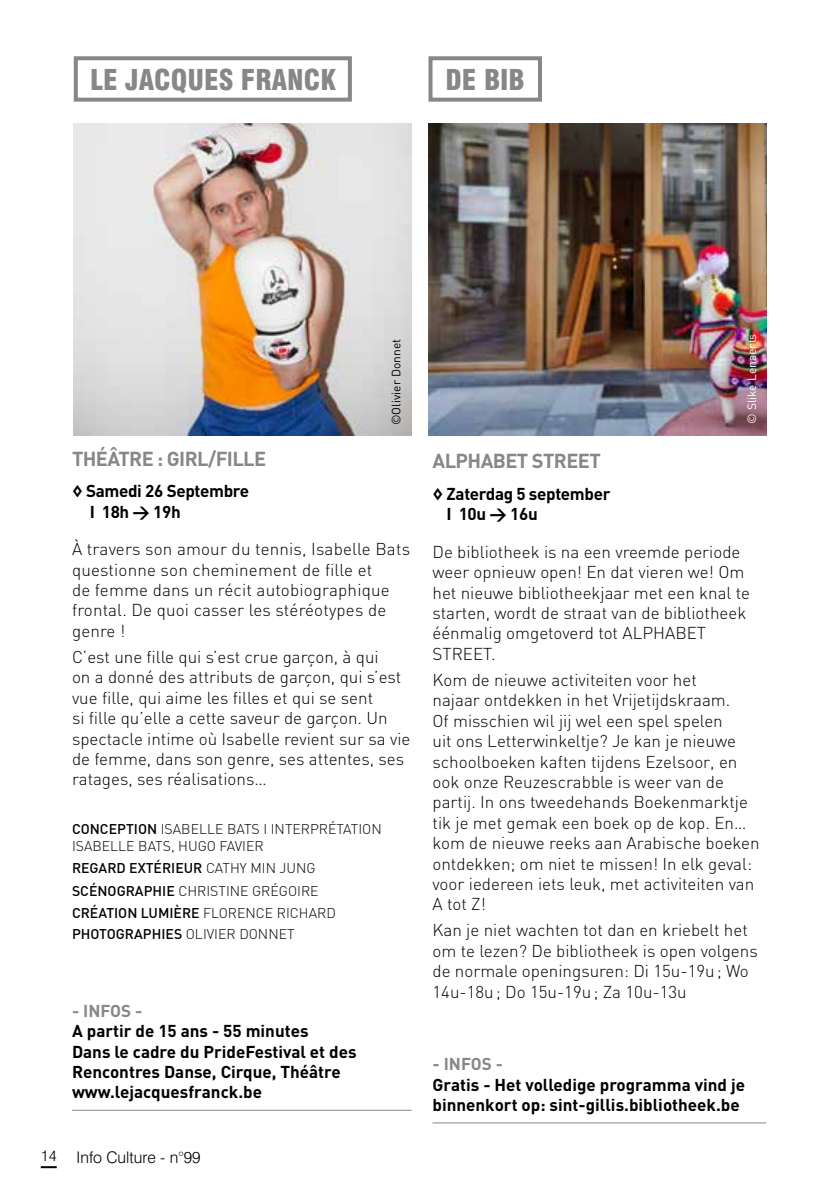
<style>
.page{position:relative;width:840px;height:1191px;background:#fff}
.page>*{position:absolute;margin:0;border:0;box-sizing:border-box;transform-origin:0 0}
.t1{font:900 condensed 28px "Swiss 721 BT";color:#878787}
.t2{font:700 20px "DIN";letter-spacing:-.03em;color:#878787}
.t3{font:300 17px/20.4px "DIN";color:#000}
.t4{font:700 17px/20.4px "DIN";color:#000}
.t5{font:700 17px/20.4px "DIN";letter-spacing:-.02em;color:#000}
.t6{font:700 17px "DIN";color:#878787}
.t7{font:300 16px "Swiss 721 BT";color:#000}
.t8{font:300 14px/22.4px "DIN";color:#000}
.t9{font:500 14px "DIN";color:#000}
.t10{font:12px "DIN";color:#000}
.t11{font:12px "DIN";color:#fff}
.s1{font-weight:500}
.s2{font-weight:300}
.s3{font-size:15px}
</style>
<div class="page">
<hr style="left:72px;top:1109px;width:339px;height:1px;background:#878787">
<img style="left:74px;top:123px;width:337px;height:312px">
<img style="left:428px;top:123px;width:337px;height:312px">
<div style="left:74px;top:56px;width:277px;height:46px;border:4px solid #878787"></div>
<div style="left:428px;top:56px;width:113px;height:46px;border:4px solid #878787"></div>
<hr style="left:432px;top:1122px;width:333px;height:1px;background:#878787">
<svg style="left:41px;top:1166px;width:16px;height:2px"></svg>
<h1 class="t1" style="left:90px;top:63px;width:247px">LE JACQUES FRANCK</h1>
<h1 class="t1" style="left:445px;top:63px;width:81px">DE BIB</h1>
<p class="t10" style="left:388px;top:425px;width:88px;rotate:-90deg">©Olivier Donnet</p>
<p class="t11" style="left:743px;top:424px;width:92px;rotate:-90deg">© Slike Lenaerts</p>
<p class="t2" style="left:72px;top:445px;width:196px">THÉÂTRE : GIRL/FILLE</p>
<p class="t5" style="left:90px;top:480px;width:161px;text-indent:-18px">◊ Samedi 26 Septembre<br>I 18h &gt; 19h</p>
<p class="t3" style="left:72px;top:539px;width:339px">À travers son amour du tennis, Isabelle Bats questionne son cheminement de fille et<br>de femme dans un récit autobiographique frontal. De quoi casser les stéréotypes de genre !</p>
<p class="t3" style="left:72px;top:646px;width:340px">C’est une fille qui s’est crue garçon, à qui<br>on a donné des attributs de garçon, qui s’est vue fille, qui aime les filles et qui se sent<br>si fille qu’elle a cette saveur de garçon. Un spectacle intime où Isabelle revient sur sa vie de femme, dans son genre, ses attentes, ses ratages, ses réalisations…</p>
<p class="t8" style="left:72px;top:820px;width:311px;line-height:16.8px"><span class="s1">CONCEPTION</span> ISABELLE BATS I INTERPRÉTATION<br>ISABELLE BATS, HUGO FAVIER</p>
<p class="t8" style="left:72px;top:856px;width:265px"><span class="s1">REGARD EXTÉRIEUR</span> CATHY MIN JUNG<br><span class="s1">SCÉNOGRAPHIE</span> CHRISTINE GRÉGOIRE<br><span class="s1">CRÉATION LUMIÈRE</span> FLORENCE RICHARD</p>
<p class="t9" style="left:72px;top:924px;width:224px">PHOTOGRAPHIES <span class="s2">OLIVIER DONNET</span></p>
<p class="t6" style="left:72px;top:999px;width:72px">- INFOS -</p>
<p class="t4" style="left:72px;top:1020px;width:286px">A partir de 15 ans - 55 minutes<br>Dans le cadre du PrideFestival et des<br>Rencontres Danse, Cirque, Théâtre www.lejacquesfranck.be</p>
<p class="t7" style="left:41px;top:1147px;width:161px"><span class="s3">14</span> Info Culture - n°99</p>
<p class="t2" style="left:432px;top:448px;width:170px">ALPHABET STREET</p>
<p class="t5" style="left:446px;top:483px;width:165px;text-indent:-14px">◊ Zaterdag 5 september<br>I 10u &gt; 16u</p>
<p class="t3" style="left:432px;top:541px;width:319px">De bibliotheek is na een vreemde periode weer opnieuw open! En dat vieren we! Om het nieuwe bibliotheekjaar met een knal te starten, wordt de straat van de bibliotheek éénmalig omgetoverd tot ALPHABET STREET.</p>
<p class="t3" style="left:432px;top:669px;width:328px">Kom de nieuwe activiteiten voor het<br>najaar ontdekken in het Vrijetijdskraam.<br>Of misschien wil jij wel een spel spelen<br>uit ons Letterwinkeltje? Je kan je nieuwe schoolboeken kaften tijdens Ezelsoor, en ook onze Reuzescrabble is weer van de partij. In ons tweedehands Boekenmarktje tik je met gemak een boek op de kop. En… kom de nieuwe reeks aan Arabische boeken ontdekken; om niet te missen! In elk geval: voor iedereen iets leuk, met activiteiten van A tot Z!</p>
<p class="t3" style="left:432px;top:920px;width:326px">Kan je niet wachten tot dan en kriebelt het om te lezen? De bibliotheek is open volgens de normale openingsuren: Di 15u-19u; Wo 14u-18u; Do 15u-19u; Za 10u-13u</p>
<p class="t6" style="left:432px;top:1053px;width:72px">- INFOS -</p>
<p class="t4" style="left:432px;top:1073px;width:314px">Gratis - Het volledige programma vind je binnenkort op: sint-gillis.bibliotheek.be</p>
</div>
